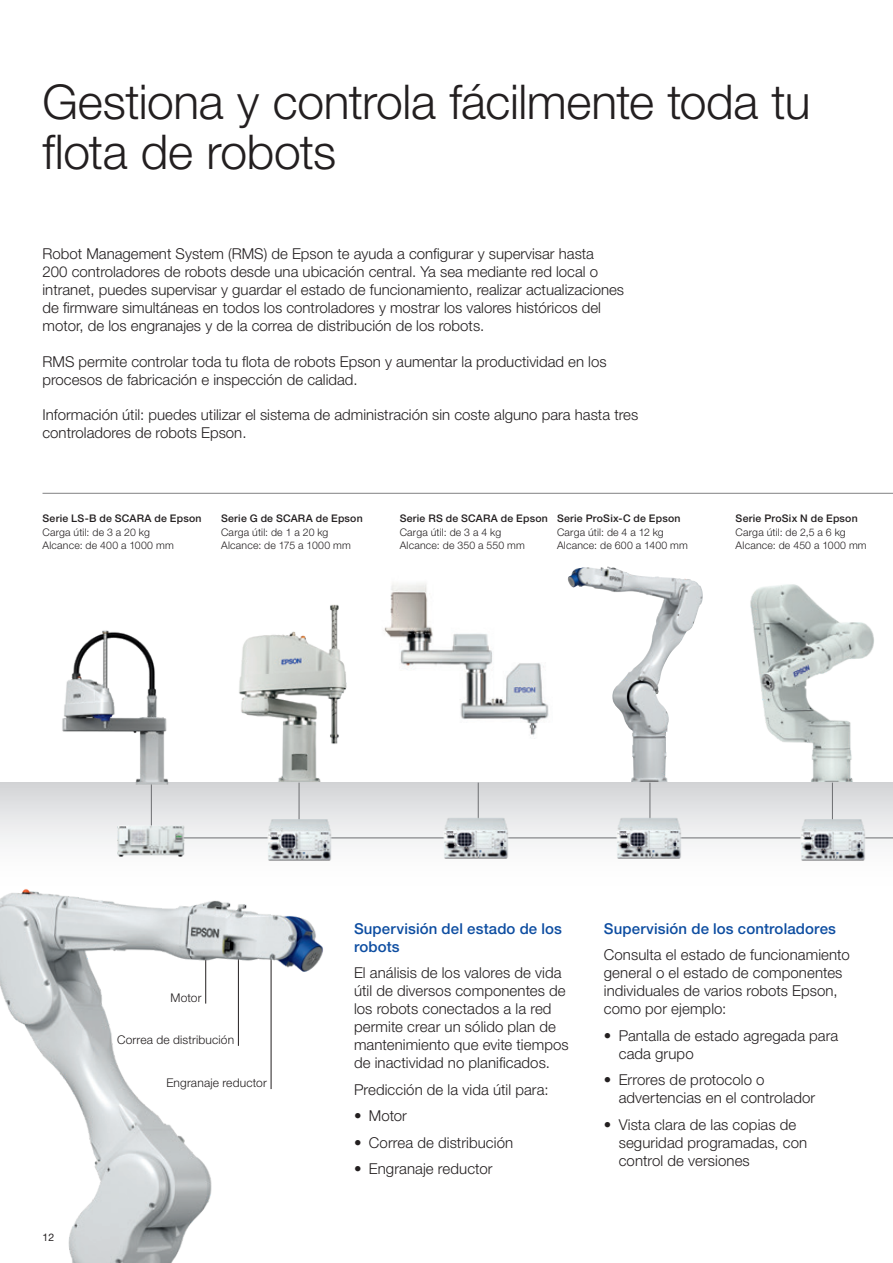
<style>
.page{position:relative;width:893px;height:1263px;background:#fff}
.page>*{position:absolute;margin:0;border:0;box-sizing:border-box;transform-origin:0 0}
.Page_title{font:300 48px/49.5px "Helvetica Neue LT Pro";letter-spacing:-.01em;color:#231f20}
.intro_copy{font:300 15px/18px "Helvetica Neue LT Pro";color:#231f20}
.List__enlarged_for_t{font:300 15px/18px "Helvetica Neue LT Pro";letter-spacing:.005em;color:#231f20}
.List__enlarged_for_t-2{font:500 15px/18px "Helvetica Neue LT Pro";letter-spacing:.01em;color:#0d4da1}
.List__enlarged_for_t-3{font:300 12px "Helvetica Neue LT Pro";letter-spacing:.015em;color:#231f20}
.List__enlarged_for_t-4{font:300 10.5px "Helvetica Neue LT Pro";letter-spacing:.02em;color:#231f20}
.List__enlarged_for_t-5{font:500 10.5px "Helvetica Neue LT Pro";letter-spacing:.02em;color:#231f20}
.t1{font:10.5px "Helvetica Neue LT Pro";color:#231f20}
</style>
<div class="page">
<img style="left:224px;top:604px;width:143px;height:179px">
<img style="left:717px;top:584px;width:168px;height:199px">
<img style="left:567px;top:566px;width:97px;height:217px">
<div style="left:0;top:783px;width:893px;height:114px;background:linear-gradient(to bottom,#d8dadc,#fff)"></div>
<img style="left:384px;top:583px;width:165px;height:152px">
<hr style="left:151px;top:783px;width:1px;height:55px;background:#6c6d70">
<hr style="left:299px;top:783px;width:1px;height:55px;background:#6c6d70">
<hr style="left:478px;top:783px;width:1px;height:55px;background:#6c6d70">
<hr style="left:650px;top:783px;width:1px;height:55px;background:#6c6d70">
<hr style="left:832px;top:783px;width:1px;height:55px;background:#6c6d70">
<hr style="left:145px;top:837px;width:748px;height:1px;background:#6c6d70">
<img style="left:267px;top:819px;width:69px;height:41px">
<img style="left:800px;top:819px;width:70px;height:41px">
<img style="left:616px;top:817px;width:70px;height:41px">
<img style="left:443px;top:817px;width:70px;height:41px">
<img style="left:117px;top:824px;width:68px;height:32px">
<hr style="left:43px;top:493px;width:850px;height:1px;background:#828283">
<img style="left:885px;top:782px;width:8px;height:11px">
<img style="left:26px;top:630px;width:195px;height:168px">
<img style="left:0;top:867px;width:325px;height:396px">
<p class="Page_title" style="left:43px;top:76px;width:770px">Gestiona y controla fácilmente toda tu flota de robots</p>
<p class="intro_copy" style="left:43px;top:245px;width:583px">Robot Management System (RMS) de Epson te ayuda a configurar y supervisar hasta<br>200 controladores de robots desde una ubicación central. Ya sea mediante red local o intranet, puedes supervisar y guardar el estado de funcionamiento, realizar actualizaciones de firmware simultáneas en todos los controladores y mostrar los valores históricos del motor, de los engranajes y de la correa de distribución de los robots.</p>
<p class="intro_copy" style="left:43px;top:352px;width:566px">RMS permite controlar toda tu flota de robots Epson y aumentar la productividad en los procesos de fabricación e inspección de calidad.</p>
<p class="intro_copy" style="left:43px;top:405px;width:597px">Información útil: puedes utilizar el sistema de administración sin coste alguno para hasta tres controladores de robots Epson.</p>
<p class="List__enlarged_for_t-5" style="left:43px;top:512px;width:160px">Serie LS-B de SCARA de Epson</p>
<p class="List__enlarged_for_t-4" style="left:43px;top:525px;width:109px">Carga útil: de 3 a 20 kg</p>
<p class="List__enlarged_for_t-4" style="left:43px;top:539px;width:133px">Alcance: de 400 a 1000 mm</p>
<p class="List__enlarged_for_t-5" style="left:221px;top:512px;width:143px">Serie G de SCARA de Epson</p>
<p class="List__enlarged_for_t-4" style="left:221px;top:525px;width:109px">Carga útil: de 1 a 20 kg</p>
<p class="List__enlarged_for_t-4" style="left:221px;top:539px;width:131px">Alcance: de 175 a 1000 mm</p>
<p class="List__enlarged_for_t-5" style="left:400px;top:512px;width:150px">Serie RS de SCARA de Epson</p>
<p class="List__enlarged_for_t-4" style="left:400px;top:525px;width:103px">Carga útil: de 3 a 4 kg</p>
<p class="List__enlarged_for_t-4" style="left:400px;top:539px;width:127px">Alcance: de 350 a 550 mm</p>
<p class="List__enlarged_for_t-5" style="left:557px;top:512px;width:125px">Serie ProSix-C de Epson</p>
<p class="List__enlarged_for_t-4" style="left:557px;top:525px;width:108px">Carga útil: de 4 a 12 kg</p>
<p class="List__enlarged_for_t-4" style="left:557px;top:539px;width:132px">Alcance: de 600 a 1400 mm</p>
<p class="List__enlarged_for_t-5" style="left:736px;top:512px;width:124px">Serie ProSix N de Epson</p>
<p class="List__enlarged_for_t-4" style="left:736px;top:525px;width:112px">Carga útil: de 2,5 a 6 kg</p>
<p class="List__enlarged_for_t-4" style="left:736px;top:539px;width:133px">Alcance: de 450 a 1000 mm</p>
<p class="t1" style="left:43px;top:1230px;width:13px">12</p>
<p class="List__enlarged_for_t-3" style="left:171px;top:990px;width:32px">Motor</p>
<p class="List__enlarged_for_t-3" style="left:117px;top:1032px;width:119px">Correa de distribución</p>
<p class="List__enlarged_for_t-3" style="left:166px;top:1075px;width:102px">Engranaje reductor</p>
<p class="List__enlarged_for_t-2" style="left:354px;top:919px;width:209px">Supervisión del estado de los robots</p>
<p class="List__enlarged_for_t" style="left:354px;top:963px;width:216px">El análisis de los valores de vida útil de diversos componentes de los robots conectados a la red permite crear un sólido plan de mantenimiento que evite tiempos de inactividad no planificados.</p>
<p class="List__enlarged_for_t" style="left:354px;top:1080px;width:196px">Predicción de la vida útil para:</p>
<p class="List__enlarged_for_t" style="left:354px;top:1106px;width:54px">• Motor</p>
<p class="List__enlarged_for_t" style="left:354px;top:1133px;width:161px">• Correa de distribución</p>
<p class="List__enlarged_for_t" style="left:354px;top:1159px;width:140px">• Engranaje reductor</p>
<p class="List__enlarged_for_t-2" style="left:604px;top:919px;width:234px">Supervisión de los controladores</p>
<p class="List__enlarged_for_t" style="left:604px;top:945px;width:247px">Consulta el estado de funcionamiento general o el estado de componentes individuales de varios robots Epson, como por ejemplo:</p>
<p class="List__enlarged_for_t" style="left:619px;top:1026px;width:221px;text-indent:-15px">• Pantalla de estado agregada para cada grupo</p>
<p class="List__enlarged_for_t" style="left:619px;top:1070px;width:198px;text-indent:-15px">• Errores de protocolo o advertencias en el controlador</p>
<p class="List__enlarged_for_t" style="left:619px;top:1115px;width:190px;text-indent:-15px">• Vista clara de las copias de seguridad programadas, con control de versiones</p>
</div>
